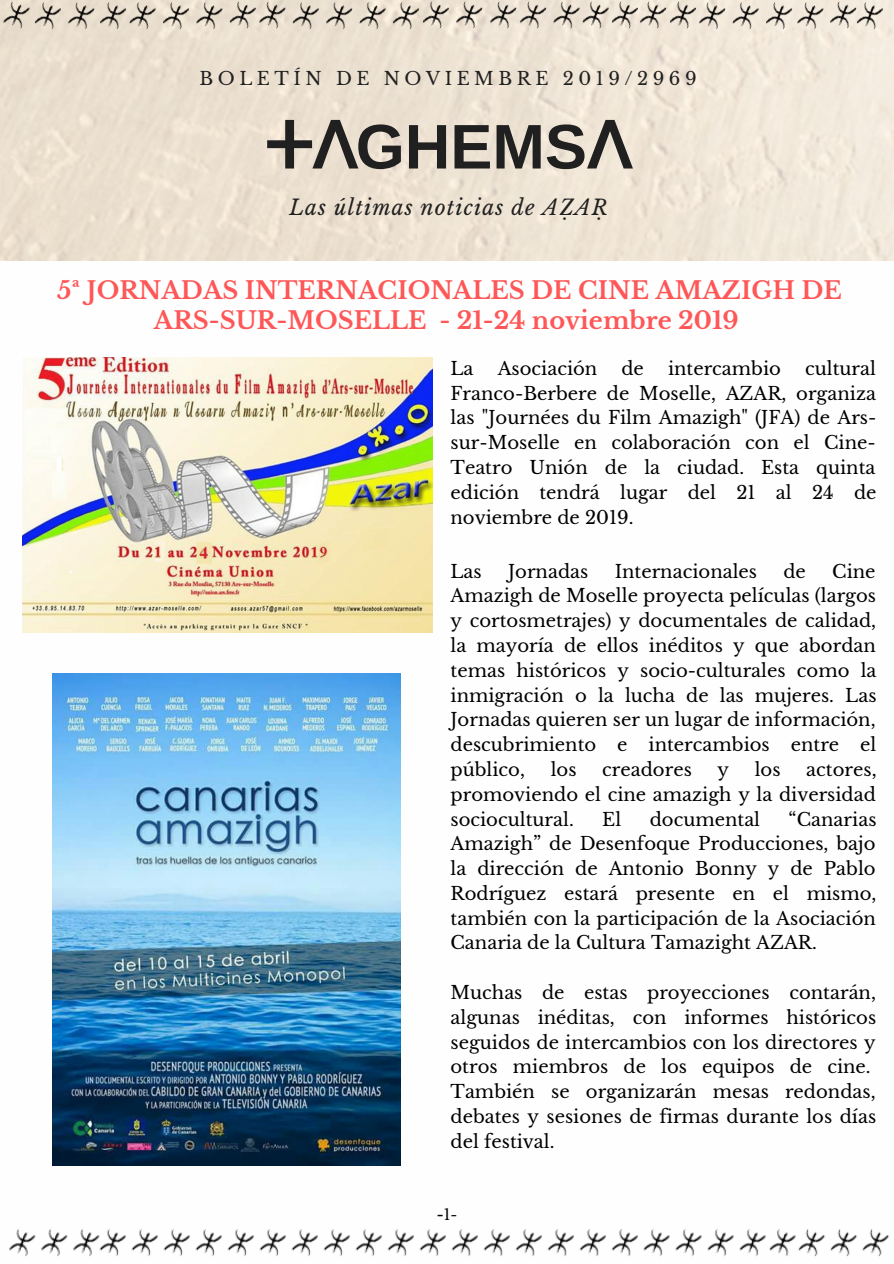
<style>
.page{position:relative;width:894px;height:1264px;background:#fff}
.page>*{position:absolute;margin:0;border:0;box-sizing:border-box;transform-origin:0 0}
.t1{font:700 63px "Arimo";color:#202020}
.t2{font:700 24px/30.5px "Libre Baskerville";color:#ff5757;text-align:center}
.t3{font:italic 21px "Libre Baskerville";letter-spacing:.05em;color:#202020}
.t4{font:18px/24.8px "Libre Baskerville";color:#000;text-align:justify}
.t5{font:18px "Libre Baskerville";letter-spacing:.25em;color:#202020}
.t6{font:15px "Libre Baskerville";color:#000}
.s1{font-family:"DejaVu Sans";font-weight:400;color:rgb(0 0 0/0)}
.s2{font-weight:700}
</style>
<div class="page">
<svg style="left:267px;top:120px;width:91px;height:48px;background:#a59d93"></svg>
<svg style="left:587px;top:120px;width:45px;height:48px;background:#a29b92"></svg>
<img style="left:9px;top:1229px;width:881px;height:28px">
<img style="left:669px;top:0;width:26px;height:32px">
<img style="left:695px;top:0;width:98px;height:33px">
<img style="left:793px;top:0;width:60px;height:33px">
<img style="left:853px;top:0;width:33px;height:33px">
<img style="left:641px;top:0;width:28px;height:32px">
<img style="left:612px;top:0;width:29px;height:32px">
<img style="left:583px;top:0;width:29px;height:32px">
<img style="left:520px;top:0;width:63px;height:32px">
<img style="left:422px;top:0;width:98px;height:32px">
<img style="left:259px;top:0;width:163px;height:33px">
<img style="left:130px;top:0;width:129px;height:33px">
<img style="left:31px;top:0;width:99px;height:33px">
<img style="left:0;top:0;width:33px;height:32px">
<img style="left:22px;top:357px;width:410px;height:275px">
<img style="left:52px;top:673px;width:348px;height:492px">
<p class="t5" style="left:199px;top:68px;width:498px">BOLETÍN DE NOVIEMBRE 2019/2969</p>
<h1 class="t1" style="left:264px;top:111px;width:367px"><span class="s1">ⵜⴷ</span>GHEMS<span class="s1">ⴷ</span></h1>
<p class="t3" style="left:289px;top:194px;width:320px">Las últimas noticias de AẒAṚ</p>
<h2 class="t2" style="left:57px;top:275px;width:786px">5ª JORNADAS INTERNACIONALES DE CINE AMAZIGH DE<br>ARS-SUR-MOSELLE - 21-24 noviembre 2019</h2>
<p class="t4" style="left:450px;top:356px;width:427px;text-indent:354px">cultural Franco-Berbere de Moselle, AZAR, organiza las "Journées du Film Amazigh" (JFA) de Ars&shy;sur-Moselle en colaboración con el Cine-Teatro Unión de la ciudad. Esta quinta edición tendrá lugar del 21 al 24 de noviembre de 2019.</p>
<p class="t4" style="left:450px;top:559px;width:33px">Las</p>
<p class="t4" style="left:508px;top:559px;width:82px">Jornadas</p>
<p class="t4" style="left:614px;top:559px;width:144px">Internacionales</p>
<p class="t4" style="left:783px;top:559px;width:24px">de</p>
<p class="t4" style="left:450px;top:356px;width:25px">La</p>
<p class="t4" style="left:497px;top:356px;width:101px">Asociación</p>
<p class="t4" style="left:621px;top:356px;width:24px">de</p>
<p class="t4" style="left:667px;top:356px;width:114px">intercambio</p>
<p class="t4" style="left:450px;top:559px;width:427px;text-indent:381px">Cine Amazigh de Moselle proyecta películas (largos y cortosmetrajes) y documentales de calidad, la mayoría de ellos inéditos y que abordan temas históricos y socio-culturales como la inmigración o la lucha de las mujeres. Las Jornadas quieren ser un lugar de información, descubrimiento e intercambios entre el público,</p>
<p class="t4" style="left:550px;top:757px;width:27px">los</p>
<p class="t4" style="left:602px;top:757px;width:91px">creadores</p>
<p class="t4" style="left:717px;top:757px;width:13px">y</p>
<p class="t4" style="left:754px;top:757px;width:27px">los</p>
<p class="t4" style="left:450px;top:757px;width:427px;text-indent:355px">actores, promoviendo el cine amazigh y la diversidad sociocultural.</p>
<p class="t4" style="left:450px;top:806px;width:427px;text-indent:338px">“Canarias Amazigh” de Desenfoque Producciones, bajo la dirección de Antonio Bonny y de Pablo Rodríguez estará presente en el mismo, también con la participación de la Asociación Canaria de la Cultura Tamazight AZAR.</p>
<p class="t4" style="left:450px;top:980px;width:427px;text-align:left">Muchas de estas proyecciones contarán, algunas inéditas, con informes históricos seguidos de intercambios con los directores y otros miembros de los equipos de cine.<br>También se organizarán mesas redondas, debates y sesiones de firmas durante los días del festival.</p>
<p class="t4" style="left:602px;top:806px;width:20px">El</p>
<p class="t4" style="left:649px;top:806px;width:112px">documental</p>
<p class="t6" style="left:437px;top:1205px;width:22px"><span class="s2">-</span>1-</p>
</div>
